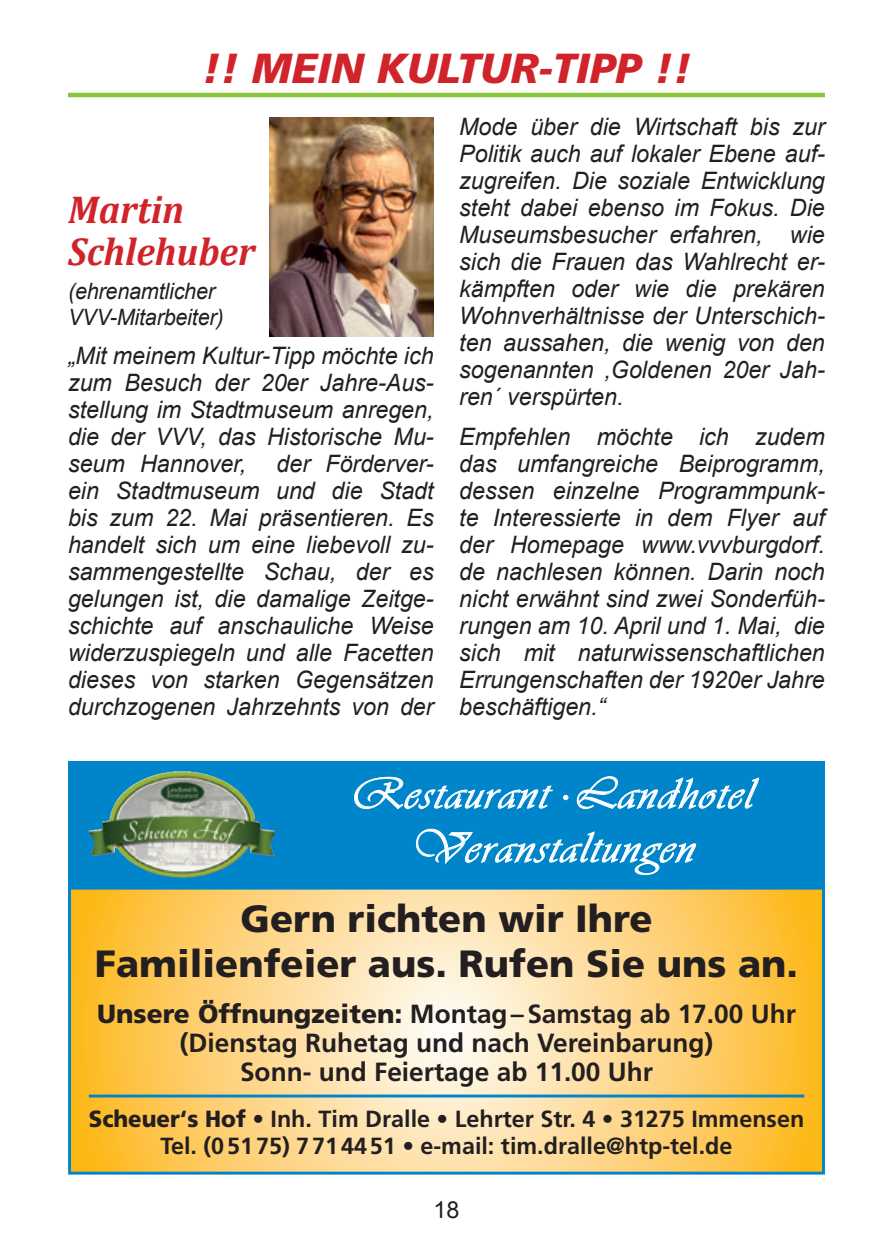
<style>
.page{position:relative;width:893px;height:1259px;background:#fff}
.page>*{position:absolute;margin:0;border:0;box-sizing:border-box;transform-origin:0 0}
.t1{font:45px/54px "Vivaldi Plain";letter-spacing:.02em;color:#fff;text-align:center;scale:1.05 1}
.t2{font:italic 900 42px "Frutiger";color:#d1232a}
.t3{font:italic 700 39px/42px "Cambria";color:#d1232a;scale:.96 1}
.t4{font:900 37.8px/45.6px "Frutiger LT Std";color:#231f20;text-align:center}
.t5{font:700 26.4px/29.1px "Frutiger LT Std";color:#231f20;text-align:center}
.t6{font:italic 24px/27px "Arial";color:#231f20;text-align:justify}
.t7{font:italic 24px/27px "Arial";color:#231f20;text-align:justify;scale:.95 1}
.t8{font:700 23.4px/26.4px "Frutiger LT Std";color:#231f20;text-align:center}
.t9{font:23.4px "Arial";color:#231f20}
.t10{font:italic 22.5px/25.5px "Arial";letter-spacing:-.01em;color:#231f20;scale:.96 1}
.s1{font-size:32.1px}
.s2{font-weight:900}
</style>
<div class="page">
<hr style="left:68px;top:93px;width:757px;height:4px;background:#8bc63e">
<div style="left:68px;top:761px;width:757px;height:196px;background:#0084ca"></div>
<svg style="left:72px;top:890px;width:749px;height:280px"></svg>
<div style="left:68px;top:886px;width:757px;height:288px;border:3px solid #0084ca"></div>
<img style="left:89px;top:771px;width:98px;height:96px">
<hr style="left:89px;top:1094px;width:715px;height:3px;background:#0084ca">
<svg style="left:354px;top:776px;width:199px;height:33px"></svg>
<svg style="left:563px;top:795px;width:5px;height:5px"></svg>
<svg style="left:577px;top:776px;width:182px;height:33px"></svg>
<svg style="left:416px;top:828px;width:280px;height:47px"></svg>
<img style="left:270px;top:118px;width:164px;height:218px">
<h2 class="t2" style="left:202px;top:43px;width:491px">!! MEIN KULTUR-TIPP !!</h2>
<h3 class="t3" style="left:68px;top:187px;width:197px">Martin<br>Schlehuber</h3>
<p class="t10" style="left:68px;top:279px;width:164px">(ehrenamtlicher<br>VVV-Mitarbeiter)</p>
<p class="t7" style="left:68px;top:343px;width:386px">„Mit meinem Kultur-Tipp möchte ich zum Besuch der 20er Jahre-Aus&shy;stellung im Stadtmuseum anregen, die der VVV, das Historische Mu&shy;seum Hannover,</p>
<p class="t6" style="left:68px;top:451px;width:367px;text-indent:209px">der Förderver&shy;ein Stadtmuseum und die Stadt bis zum 22. Mai präsentieren. Es handelt sich um eine liebevoll zu&shy;sammengestellte Schau, der es gelungen ist, die damalige Zeitge&shy;schichte auf anschauliche Weise widerzuspiegeln und alle Facetten dieses von starken Gegensätzen durchzogenen Jahrzehnts von der</p>
<p class="t6" style="left:459px;top:114px;width:367px">Mode über die Wirtschaft bis zur Politik auch auf lokaler Ebene auf&shy;zugreifen. Die soziale Entwicklung steht dabei ebenso im Fokus. Die Museumsbesucher erfahren, wie sich die Frauen das Wahlrecht er&shy;kämpften oder wie die prekären Wohnverhältnisse der Unterschich&shy;ten aussahen, die wenig von den sogenannten ,Goldenen 20er Jah&shy;ren´ verspürten.</p>
<p class="t6" style="left:459px;top:423px;width:367px">Empfehlen möchte ich zudem das umfangreiche Beiprogramm, dessen einzelne Programmpunk&shy;te Interessierte in dem Flyer auf der Homepage www.vvvburgdorf. de nachlesen können. Darin noch nicht erwähnt sind zwei Sonderfüh&shy;rungen am 10. April und 1. Mai, die sich mit naturwissenschaftlichen Errungenschaften der 1920er Jahre beschäftigen.“</p>
<h1 class="t1" style="left:351px;top:771px;width:385px">Restaurant <span class="s1">•</span> Landhotel<br>Veranstaltungen</h1>
<h3 class="t4" style="left:95px;top:896px;width:705px">Gern richten wir Ihre<br>Familienfeier aus. Rufen Sie uns an.</h3>
<p class="t5" style="left:97px;top:1001px;width:700px"><span class="s2">Unsere Öffnungzeiten:</span> Montag– Samstag ab 17.00 Uhr (Dienstag Ruhetag und nach Vereinbarung)<br>Sonn- und Feiertage ab 11.00 Uhr</p>
<p class="t8" style="left:89px;top:1108px;width:717px"><span class="s2">Scheuer‘s Hof</span> • Inh. Tim Dralle • Lehrter Str. 4 • 31275 Immensen<br>Tel. (0 51 75) 7 71 44 51 • e-mail: tim.dralle@htp-tel.de</p>
<p class="t9" style="left:433px;top:1194px;width:28px">18</p>
</div>
